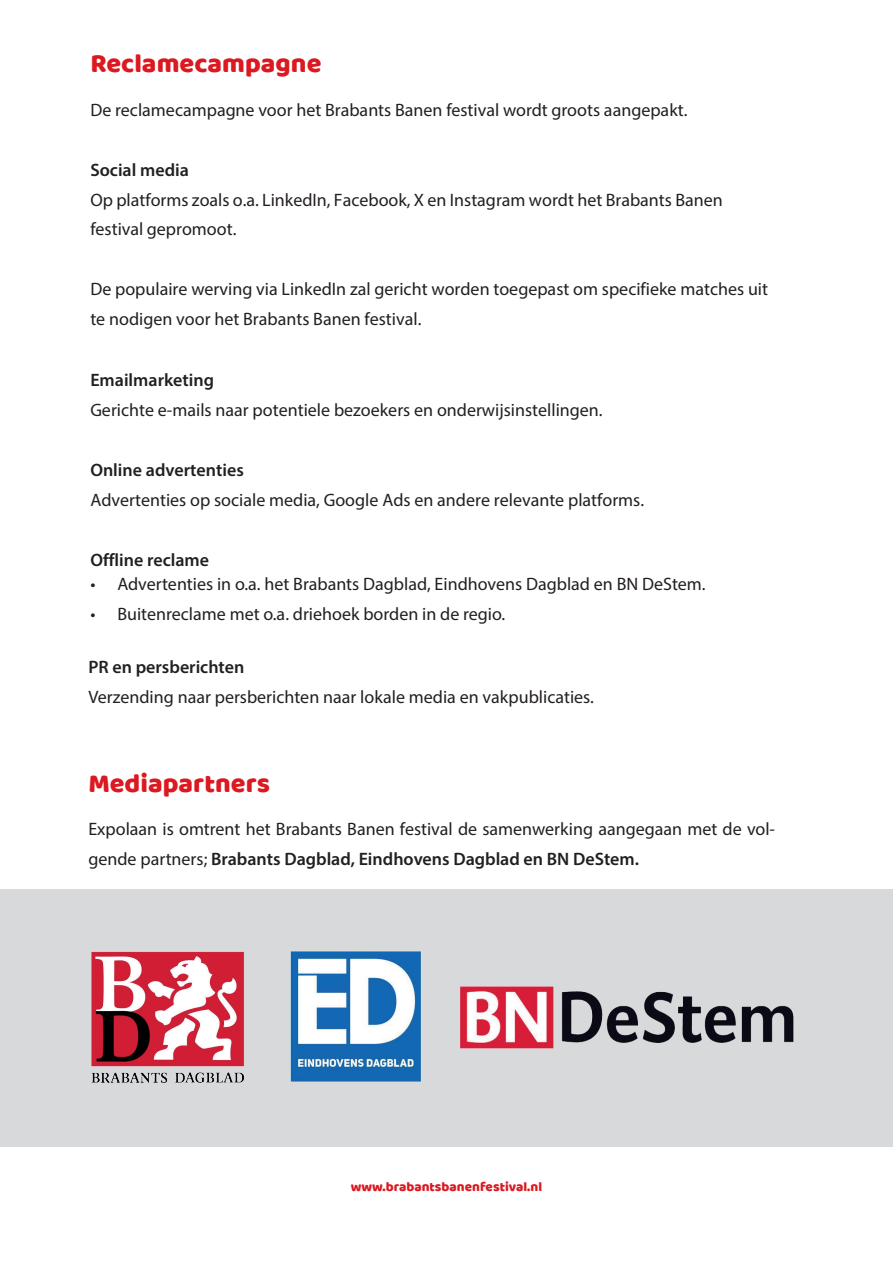
<style>
.page{position:relative;width:893px;height:1263px;background:#fff}
.page>*{position:absolute;margin:0;border:0;box-sizing:border-box;transform-origin:0 0}
.t1{font:27px "Baloo";color:#dc1820}
.t2{font:18px/30px "Myriad Pro";color:#231f20}
.t3{font:600 18px "Myriad Pro";color:#231f20}
.t4{font:13.5px "Baloo";color:#dc1820}
.s1{font-weight:600}
</style>
<div class="page">
<div style="left:0;top:889px;width:893px;height:258px;background:#d8d9db"></div>
<img style="left:91px;top:951px;width:153px;height:132px">
<img style="left:290px;top:951px;width:131px;height:131px">
<img style="left:461px;top:986px;width:333px;height:63px">
<h1 class="t1" style="left:90px;top:47px;width:233px">Reclamecampagne</h1>
<p class="t2" style="left:90px;top:95px;width:598px">De reclamecampagne voor het Brabants Banen festival wordt groots aangepakt.</p>
<p class="t3" style="left:90px;top:158px;width:100px">Social media</p>
<p class="t2" style="left:90px;top:185px;width:634px;line-height:29.2px">Op platforms zoals o.a. LinkedIn, Facebook, X en Instagram wordt het Brabants Banen festival gepromoot.</p>
<p class="t2" style="left:90px;top:274px;width:679px">De populaire werving via LinkedIn zal gericht worden toegepast om specifieke matches uit te nodigen voor het Brabants Banen festival.</p>
<p class="t3" style="left:90px;top:369px;width:125px">Emailmarketing</p>
<p class="t2" style="left:90px;top:395px;width:514px">Gerichte e-mails naar potentiele bezoekers en onderwijsinstellingen.</p>
<p class="t3" style="left:90px;top:459px;width:155px">Online advertenties</p>
<p class="t2" style="left:90px;top:485px;width:555px">Advertenties op sociale media, Google Ads en andere relevante platforms.</p>
<p class="t3" style="left:90px;top:549px;width:120px">Offline reclame</p>
<p class="t2" style="left:90px;top:569px;width:617px">• Advertenties in o.a. het Brabants Dagblad, Eindhovens Dagblad en BN DeStem.</p>
<p class="t2" style="left:90px;top:599px;width:416px">• Buitenreclame met o.a. driehoek borden in de regio.</p>
<p class="t3" style="left:88px;top:656px;width:157px">PR en persberichten</p>
<p class="t2" style="left:88px;top:682px;width:507px">Verzending naar persberichten naar lokale media en vakpublicaties.</p>
<h1 class="t1" style="left:88px;top:766px;width:183px">Mediapartners</h1>
<p class="t2" style="left:88px;top:814px;width:688px">Expolaan is omtrent het Brabants Banen festival de samenwerking aangegaan met de vol&shy;gende partners; <span class="s1">Brabants Dagblad, Eindhovens Dagblad en BN DeStem.</span></p>
<p class="t4" style="left:351px;top:1178px;width:193px">www.brabantsbanenfestival.nl</p>
</div>
